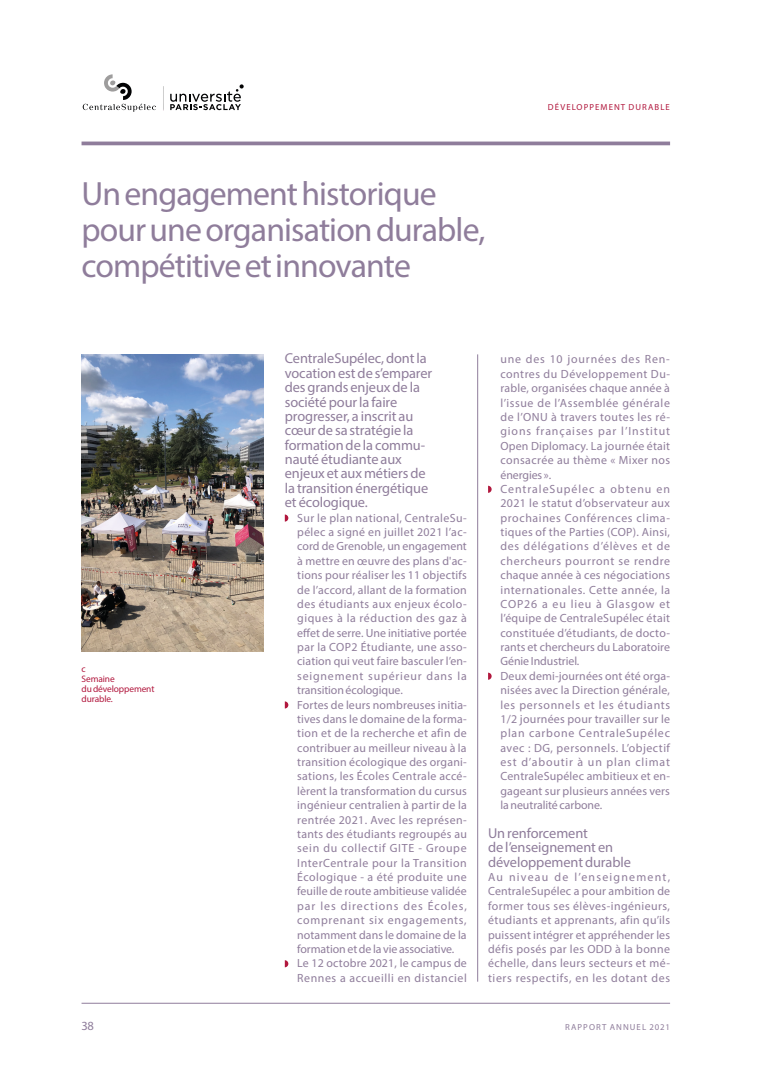
<style>
.page{position:relative;width:780px;height:1088px;background:#fff}
.page>*{position:absolute;margin:0;border:0;box-sizing:border-box;transform-origin:0 0}
.t1{font:33.75px/36.2px "Myriad Pro";letter-spacing:-.025em;color:#8f7d9b}
.t2{font:14.38px/14.4px "Myriad Pro";letter-spacing:-.005em;color:#8f7d9b}
.t3{font:12.5px "Myriad Pro";color:#8f7d9b}
.t4{font:11.88px/14.4px "Myriad Pro";letter-spacing:.025em;color:#8f7d9b}
.t5{font:9.38px/10px "Myriad Pro";letter-spacing:-.01em;color:#b1173d}
.t6{font:8.75px "Myriad Pro";letter-spacing:.125em;color:#b1173d}
.t7{font:8.75px "Myriad Pro";letter-spacing:.125em;color:#8f7d9b}
</style>
<div class="page">
<hr style="left:81px;top:1003px;width:589px;height:1px;background:#8f7d9b">
<svg style="left:83px;top:74px;width:73px;height:38px"></svg>
<svg style="left:170px;top:84px;width:74px;height:26px"></svg>
<svg style="left:163px;top:87px;width:1px;height:24px"></svg>
<hr style="left:81px;top:142px;width:589px;height:3px;background:#8f7d9b">
<svg style="left:488px;top:486px;width:3px;height:7px"></svg>
<svg style="left:488px;top:673px;width:3px;height:7px"></svg>
<hr style="left:477px;top:354px;width:1px;height:627px;background:#8f7d9b">
<svg style="left:285px;top:514px;width:3px;height:8px"></svg>
<svg style="left:285px;top:701px;width:3px;height:7px"></svg>
<svg style="left:285px;top:960px;width:3px;height:7px"></svg>
<img style="left:81px;top:354px;width:182px;height:297px">
<h1 class="t1" style="left:81px;top:175px;width:405px">Un engagement historique pour une organisation durable, compétitive et innovante</h1>
<p class="t6" style="left:548px;top:102px;width:123px">DÉVELOPPEMENT DURABLE</p>
<p class="t5" style="left:81px;top:664px;width:74px">c<br>Semaine<br>du développement durable.</p>
<p class="t2" style="left:285px;top:351px;width:149px">CentraleSupélec, dont la vocation est de s’emparer des grands enjeux de la société pour la faire progresser, a inscrit au cœur de sa stratégie la formation de la commu&shy;nauté étudiante aux enjeux et aux métiers de la transition énergétique et écologique.</p>
<p class="t4" style="left:297px;top:510px;width:171px">Sur le plan national, CentraleSu&shy;pélec a signé en juillet 2021 l’ac&shy;cord de Grenoble, un engagement à mettre en œuvre des plans d'ac&shy;tions pour réaliser les 11 objectifs de l’accord, allant de la formation des étudiants aux enjeux écolo&shy;giques à la réduction des gaz à effet de serre. Une initiative portée par la COP2 Étudiante, une asso&shy;ciation qui veut faire basculer l’en&shy;seignement supérieur dans la transition écologique.<br>Fortes de leurs nombreuses initia&shy;tives dans le domaine de la forma&shy;tion et de la recherche et afin de contribuer au meilleur niveau à la transition écologique des organi&shy;sations, les Écoles Centrale accé&shy;lèrent la transformation du cursus ingénieur centralien à partir de la rentrée 2021. Avec les représen&shy;tants des étudiants regroupés au sein du collectif GITE - Groupe InterCentrale pour la Transition Écologique - a été produite une feuille de route ambitieuse validée par les directions des Écoles, comprenant six engagements, notamment dans le domaine de la formation et de la vie associative.<br>Le 12 octobre 2021, le campus de Rennes a accueilli en distanciel</p>
<p class="t4" style="left:500px;top:352px;width:171px">une des 10 journées des Ren&shy;contres du Développement Du&shy;rable, organisées chaque année à l’issue de l’Assemblée générale de l’ONU à travers toutes les ré&shy;gions françaises par l’Institut<br>Open Diplomacy. La journée était consacrée au thème « Mixer nos énergies ».<br>CentraleSupélec a obtenu en<br>2021 le statut d’observateur aux prochaines Conférences clima&shy;tiques of the Parties (COP). Ainsi, des délégations d’élèves et de chercheurs pourront se rendre chaque année à ces négociations internationales. Cette année, la<br>COP26 a eu lieu à Glasgow et l’équipe de CentraleSupélec était constituée d’étudiants, de docto&shy;rants et chercheurs du Laboratoire<br>Génie Industriel.<br>Deux demi-journées ont été orga&shy;nisées avec la Direction générale, les personnels et les étudiants<br>1/2 journées pour travailler sur le plan carbone CentraleSupélec avec : DG, personnels. L’objectif est d’aboutir à un plan climat<br>CentraleSupélec ambitieux et en&shy;gageant sur plusieurs années vers la neutralité carbone.</p>
<p class="t2" style="left:488px;top:826px;width:144px">Un renforcement<br>de l’enseignement en développement durable</p>
<p class="t4" style="left:488px;top:870px;width:183px;text-align:justify">Au niveau de l’enseignement, CentraleSupélec a pour ambition de former tous ses élèves-ingénieurs, étudiants et apprenants, afin qu’ils puissent intégrer et appréhender les défis posés par les ODD à la bonne échelle, dans leurs secteurs et mé&shy;tiers respectifs, en les dotant des</p>
<p class="t3" style="left:81px;top:1017px;width:14px">38</p>
<p class="t7" style="left:565px;top:1021px;width:106px">RAPPORT ANNUEL 2021</p>
</div>
